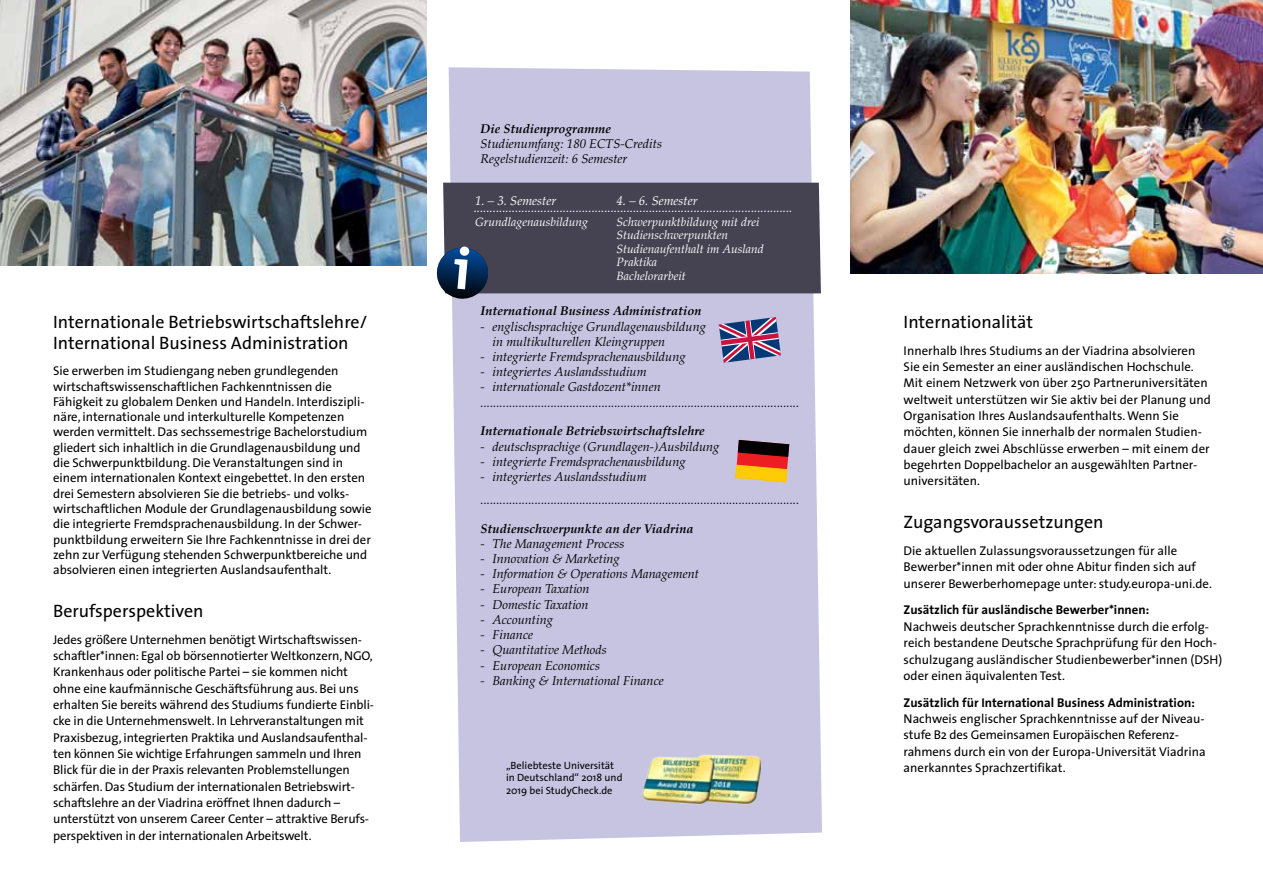
<style>
.page{position:relative;width:1263px;height:893px;background:#fff}
.page>*{position:absolute;margin:0;border:0;box-sizing:border-box;transform-origin:0 0}
.t1{font:18px/21.6px "The Sans";color:#000}
.t2{font:12.75px/16.4px "The Sans";letter-spacing:-.005em;color:#000}
.t3{font:italic 12.75px/15.1px "Palatino";color:#000}
.t4{font:italic 12.75px "Palatino";color:#fff}
.t5{font:italic 700 12.75px "Palatino";color:#000}
.t6{font:700 12.75px "The Sans";color:#000}
.t7{font:italic 12px/13.5px "Palatino";color:#fff}
.t8{font:10.5px/12.6px "The Sans";color:#000}
</style>
<div class="page">
<img style="left:0;top:0;width:427px;height:265px">
<img style="left:850px;top:0;width:413px;height:274px">
<div style="left:449px;top:67px;width:373px;height:775px;background:#c7c4e2"></div>
<svg style="left:719px;top:317px;width:62px;height:46px;background:#8b7098"></svg>
<svg style="left:735px;top:440px;width:54px;height:42px;background:#aa6029"></svg>
<svg style="left:436px;top:183px;width:385px;height:117px;background:#4f4e5e"></svg>
<img style="left:639px;top:754px;width:122px;height:51px">
<h1 class="t1" style="left:53px;top:310px;width:316px">Internationale Betriebswirtschaftslehre/<br>International Business Administration</h1>
<p class="t2" style="left:53px;top:363px;width:320px;line-height:15.3px">Sie erwerben im Studiengang neben grundlegenden wirtschaftswissenschaftlichen Fachkenntnissen die Fähigkeit zu globalem Denken und Handeln. Interdiszipli&shy;näre, internationale und interkulturelle Kompetenzen werden vermittelt. Das sechssemestrige Bachelorstudium gliedert sich inhaltlich in die Grundlagenausbildung und die Schwerpunktbildung. Die Veranstaltungen sind in einem internationalen Kontext eingebettet. In den ersten drei Semestern absolvieren Sie die betriebs- und volks&shy;wirtschaftlichen Module der Grundlagenausbildung sowie die integrierte Fremdsprachenausbildung. In der Schwer&shy;punktbildung erweitern Sie Ihre Fachkenntnisse in drei der zehn zur Verfügung stehenden Schwerpunktbereiche und absolvieren einen integrierten Auslandsaufenthalt.</p>
<h1 class="t1" style="left:53px;top:599px;width:152px">Berufsperspektiven</h1>
<p class="t2" style="left:53px;top:631px;width:322px">Jedes größere Unternehmen benötigt Wirtschaftswissen&shy;schaftler*innen: Egal ob börsennotierter Weltkonzern, NGO, Krankenhaus oder politische Partei – sie kommen nicht ohne eine kaufmännische Geschäftsführung aus. Bei uns erhalten Sie bereits während des Studiums fundierte Einbli&shy;cke in die Unternehmenswelt. In Lehrveranstaltungen mit Praxisbezug, integrierten Praktika und Auslandsaufenthal&shy;ten können Sie wichtige Erfahrungen sammeln und Ihren Blick für die in der Praxis relevanten Problemstellungen schärfen. Das Studium der internationalen Betriebswirt&shy;schaftslehre an der Viadrina eröffnet Ihnen dadurch – unterstützt von unserem Career Center – attraktive Berufs&shy;perspektiven in der internationalen Arbeitswelt.</p>
<p class="t5" style="left:480px;top:121px;width:132px">Die Studienprogramme</p>
<p class="t3" style="left:480px;top:136px;width:183px">Studienumfang: 180 ECTS-Credits<br>Regelstudienzeit: 6 Semester</p>
<p class="t4" style="left:475px;top:193px;width:83px">1. – 3. Semester</p>
<p class="t7" style="left:475px;top:215px;width:114px">Grundlagenausbildung</p>
<p class="t4" style="left:617px;top:193px;width:83px">4. – 6. Semester</p>
<p class="t7" style="left:617px;top:215px;width:149px">Schwerpunktbildung mit drei<br>Studienschwerpunkten<br>Studienaufenthalt im Ausland<br>Praktika<br>Bachelorarbeit</p>
<p class="t4" style="left:474px;top:201px;width:320px">....................................................................................................</p>
<p class="t5" style="left:480px;top:303px;width:223px">International Business Administration</p>
<p class="t3" style="left:492px;top:319px;width:215px;text-indent:-12px">- englischsprachige Grundlagenausbildung in multikulturellen Kleingruppen</p>
<p class="t3" style="left:480px;top:349px;width:207px">- integrierte Fremdsprachenausbildung</p>
<p class="t3" style="left:480px;top:365px;width:168px">- integriertes Auslandsstudium</p>
<p class="t3" style="left:480px;top:380px;width:320px">- internationale Gastdozent*innen ....................................................................................................</p>
<p class="t5" style="left:480px;top:424px;width:226px">Internationale Betriebswirtschaftslehre</p>
<p class="t3" style="left:480px;top:439px;width:241px">- deutschsprachige (Grundlagen-)Ausbildung</p>
<p class="t3" style="left:480px;top:454px;width:207px">- integrierte Fremdsprachenausbildung</p>
<p class="t3" style="left:480px;top:466px;width:320px;line-height:22.6px">- integriertes Auslandsstudium ....................................................................................................</p>
<p class="t5" style="left:480px;top:521px;width:214px">Studienschwerpunkte an der Viadrina</p>
<p class="t3" style="left:480px;top:536px;width:145px">- The Management Process</p>
<p class="t3" style="left:480px;top:551px;width:141px">- Innovation &amp; Marketing</p>
<p class="t3" style="left:480px;top:566px;width:220px">- Information &amp; Operations Management</p>
<p class="t3" style="left:480px;top:582px;width:111px">- European Taxation</p>
<p class="t3" style="left:480px;top:597px;width:110px">- Domestic Taxation</p>
<p class="t3" style="left:480px;top:612px;width:74px">- Accounting</p>
<p class="t3" style="left:480px;top:627px;width:54px">- Finance</p>
<p class="t3" style="left:480px;top:643px;width:128px">- Quantitative Methods</p>
<p class="t3" style="left:480px;top:658px;width:121px">- European Economics</p>
<p class="t3" style="left:480px;top:673px;width:185px">- Banking &amp; International Finance</p>
<p class="t8" style="left:506px;top:758px;width:118px">„Beliebteste Universität in Deutschland“ 2018 und<br>2019 bei StudyCheck.de</p>
<h1 class="t1" style="left:904px;top:310px;width:131px">Internationalität</h1>
<p class="t2" style="left:904px;top:342px;width:309px">Innerhalb Ihres Studiums an der Viadrina absolvieren Sie ein Semester an einer ausländischen Hochschule.<br>Mit einem Netzwerk von über 250 Partneruniversitäten weltweit unterstützen wir Sie aktiv bei der Planung und Organisation Ihres Auslandsaufenthalts. Wenn Sie möchten, können Sie innerhalb der normalen Studien&shy;dauer gleich zwei Abschlüsse erwerben – mit einem der begehrten Doppelbachelor an ausgewählten Partner&shy;universitäten.</p>
<h1 class="t1" style="left:904px;top:511px;width:201px">Zugangsvoraussetzungen</h1>
<p class="t2" style="left:904px;top:542px;width:310px">Die aktuellen Zulassungsvoraussetzungen für alle<br>Bewerber*innen mit oder ohne Abitur finden sich auf unserer Bewerberhomepage unter: study.europa-uni.de.</p>
<p class="t6" style="left:904px;top:599px;width:247px">Zusätzlich für ausländische Bewerber*innen:</p>
<p class="t2" style="left:904px;top:618px;width:320px">Nachweis deutscher Sprachkenntnisse durch die erfolg&shy;reich bestandene Deutsche Sprachprüfung für den Hoch&shy;schulzugang ausländischer Studienbewerber*innen (DSH) oder einen äquivalenten Test.</p>
<p class="t6" style="left:904px;top:692px;width:293px">Zusätzlich für International Business Administration:</p>
<p class="t2" style="left:904px;top:710px;width:303px">Nachweis englischer Sprachkenntnisse auf der Niveau&shy;stufe B2 des Gemeinsamen Europäischen Referenz&shy;rahmens durch ein von der Europa-Universität Viadrina anerkanntes Sprachzertifikat.</p>
</div>
